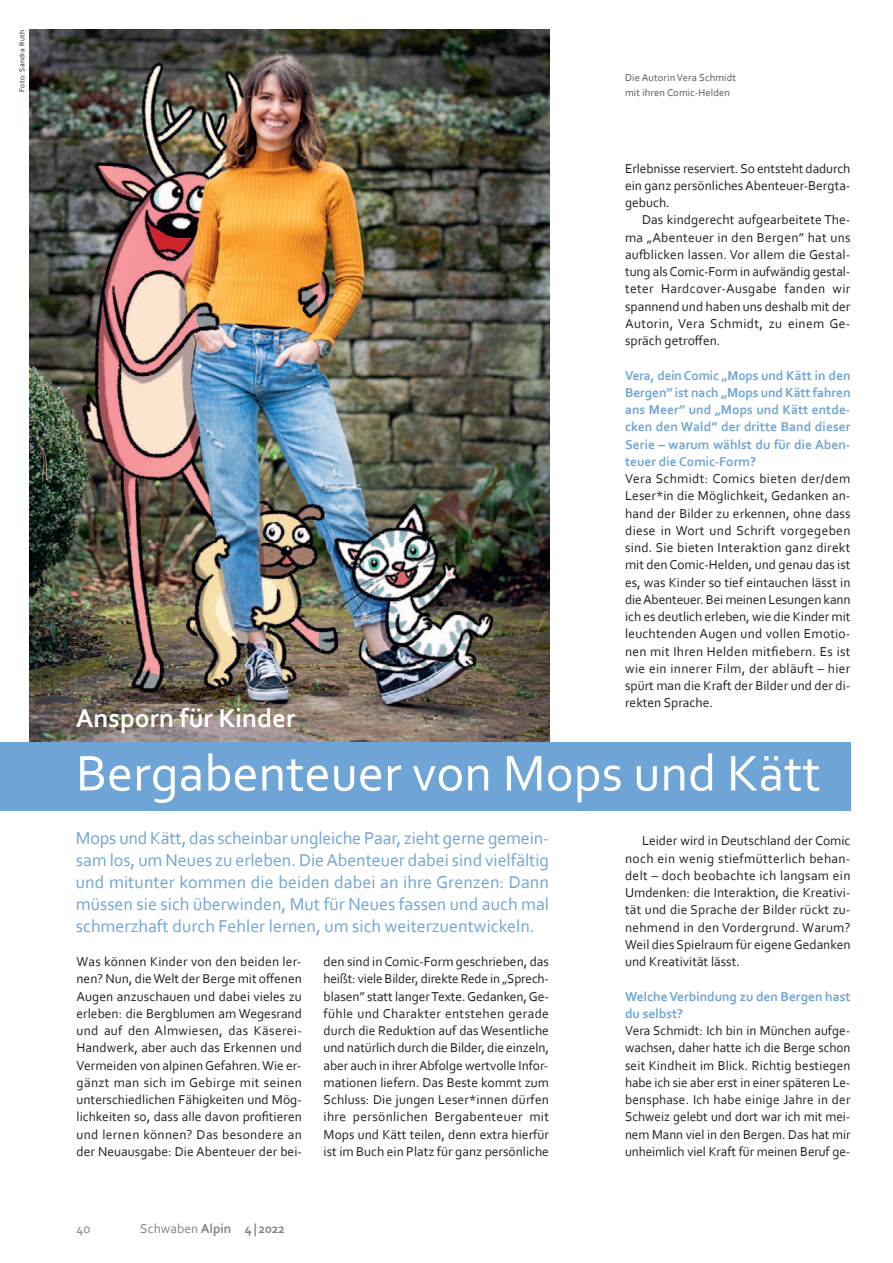
<style>
.page{position:relative;width:893px;height:1263px;background:#fff}
.page>*{position:absolute;margin:0;border:0;box-sizing:border-box;transform-origin:0 0}
.t1{font:52.5px "Corbel";color:#fff}
.t2{font:700 27px "Corbel";color:#fff}
.t3{font:18px/21.8px "Corbel";color:#6fa4d7;text-align:justify}
.t4{font:13.5px/17.2px "Corbel";color:#231f20;text-align:justify}
.t5{font:700 13.5px/17.2px "Corbel";color:#6fa4d7;text-align:justify}
.t6{font:700 13.5px "Corbel";color:#808285}
.t7{font:13.5px "Corbel";color:#808285}
.t8{font:10.5px/14.2px "Corbel";letter-spacing:.01em;color:#57585a}
.t9{font:7.5px "Corbel";letter-spacing:.05em;color:#231f20}
.s1{font-weight:400}
</style>
<div class="page">
<img style="left:29px;top:30px;width:521px;height:712px">
<div style="left:0;top:742px;width:850px;height:69px;background:#6fa4d7"></div>
<p class="t9" style="left:17px;top:92px;width:63px;rotate:-90deg">Foto: Sandra Ruth</p>
<p class="t2" style="left:76px;top:701px;width:221px">Ansporn für Kinder</p>
<p class="t8" style="left:625px;top:71px;width:113px">Die Autorin Vera Schmidt mit ihren Comic‐Helden</p>
<p class="t4" style="left:625px;top:159px;width:227px">Erlebnisse reserviert. So entsteht dadurch ein ganz persönliches Abenteuer‐Bergta‐ gebuch.</p>
<p class="t4" style="left:625px;top:211px;width:227px;text-indent:17px">Das kindgerecht aufgearbeitete The‐ ma „Abenteuer in den Bergen” hat uns aufblicken lassen. Vor allem die Gestal‐ tung als Comic‐Form in aufwändig gestal‐ teter Hardcover‐Ausgabe fanden wir spannend und haben uns deshalb mit der Autorin, Vera Schmidt, zu einem Ge‐ spräch getroffen.</p>
<p class="t5" style="left:625px;top:366px;width:227px">Vera, dein Comic „Mops und Kätt in den Bergen” ist nach „Mops und Kätt fahren ans Meer” und „Mops und Kätt entde‐ cken den Wald” der dritte Band dieser Serie – warum wählst du für die Aben‐ teuer die Comic‐Form?</p>
<p class="t4" style="left:625px;top:470px;width:227px">Vera Schmidt: Comics bieten der/dem Leser*in die Möglichkeit, Gedanken an‐ hand der Bilder zu erkennen, ohne dass diese in Wort und Schrift vorgegeben sind. Sie bieten Interaktion ganz direkt mit den Comic‐Helden, und genau das ist es, was Kinder so tief eintauchen lässt in die Abenteuer. Bei meinen Lesungen kann ich es deutlich erleben, wie die Kinder mit leuchtenden Augen und vollen Emotio‐ nen mit Ihren Helden mitfiebern. Es ist wie ein innerer Film, der abläuft – hier spürt man die Kraft der Bilder und der di‐ rekten Sprache.</p>
<p class="t1" style="left:76px;top:740px;width:746px">Bergabenteuer von Mops und Kätt</p>
<p class="t3" style="left:76px;top:827px;width:475px">Mops und Kätt, das scheinbar ungleiche Paar, zieht gerne gemein‐ sam los, um Neues zu erleben. Die Abenteuer dabei sind vielfältig und mitunter kommen die beiden dabei an ihre Grenzen: Dann müssen sie sich überwinden, Mut für Neues fassen und auch mal schmerzhaft durch Fehler lernen, um sich weiterzuentwickeln.</p>
<p class="t4" style="left:77px;top:953px;width:227px">Was können Kinder von den beiden ler‐ nen? Nun, die Welt der Berge mit offenen Augen anzuschauen und dabei vieles zu erleben: die Bergblumen am Wegesrand und auf den Almwiesen, das Käserei‐ Handwerk, aber auch das Erkennen und Vermeiden von alpinen Gefahren. Wie er‐ gänzt man sich im Gebirge mit seinen unterschiedlichen Fähigkeiten und Mög‐ lichkeiten so, dass alle davon profitieren und lernen können? Das besondere an der Neuausgabe: Die Abenteuer der bei‐</p>
<p class="t4" style="left:324px;top:953px;width:227px">den sind in Comic‐Form geschrieben, das heißt: viele Bilder, direkte Rede in „Sprech‐ blasen” statt langer Texte. Gedanken, Ge‐ fühle und Charakter entstehen gerade durch die Reduktion auf das Wesentliche und natürlich durch die Bilder, die einzeln, aber auch in ihrer Abfolge wertvolle Infor‐ mationen liefern. Das Beste kommt zum Schluss: Die jungen Leser*innen dürfen ihre persönlichen Bergabenteuer mit Mops und Kätt teilen, denn extra hierfür ist im Buch ein Platz für ganz persönliche</p>
<p class="t7" style="left:77px;top:1220px;width:15px">40</p>
<p class="t6" style="left:140px;top:1220px;width:146px"><span class="s1">Schwaben</span> Alpin 4| 2022</p>
<p class="t4" style="left:625px;top:832px;width:227px;text-indent:17px">Leider wird in Deutschland der Comic noch ein wenig stiefmütterlich behan‐ delt – doch beobachte ich langsam ein Umdenken: die Interaktion, die Kreativi‐ tät und die Sprache der Bilder rückt zu‐ nehmend in den Vordergrund. Warum?<br>Weil dies Spielraum für eigene Gedanken und Kreativität lässt.</p>
<p class="t5" style="left:625px;top:987px;width:227px">Welche Verbindung zu den Bergen hast du selbst?</p>
<p class="t4" style="left:625px;top:1022px;width:227px">Vera Schmidt: Ich bin in München aufge‐ wachsen, daher hatte ich die Berge schon seit Kindheit im Blick. Richtig bestiegen habe ich sie aber erst in einer späteren Le‐ bensphase. Ich habe einige Jahre in der Schweiz gelebt und dort war ich mit mei‐ nem Mann viel in den Bergen. Das hat mir unheimlich viel Kraft für meinen Beruf ge‐</p>
</div>
